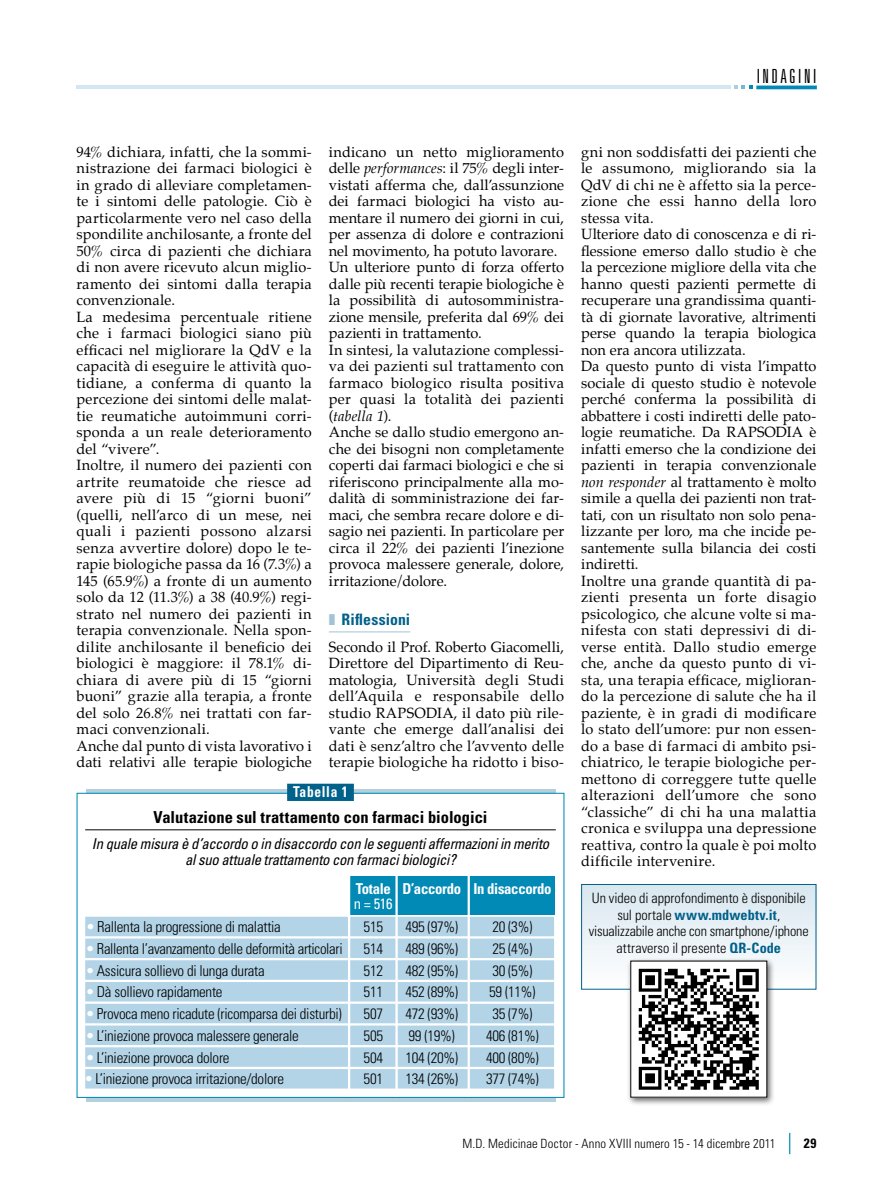
<style>
.page{position:relative;width:893px;height:1191px;background:#fff}
.page>*{position:absolute;margin:0;border:0;box-sizing:border-box;transform-origin:0 0}
.t1{font:300 ultra-condensed 19.5px "Univers";letter-spacing:.13em;color:#000}
.t2{font:700 condensed 16.5px "Univers";letter-spacing:.005em;color:#000}
.t3{font:700 condensed 15.75px "Univers";letter-spacing:.005em;color:#00618a}
.t4{font:300 condensed 15px/21.8px "Univers";letter-spacing:-.02em;color:#000;text-align:center}
.t5{font:italic condensed 15px/16.5px "Univers";letter-spacing:-.015em;color:#000;text-align:center}
.t6{font:700 condensed 15px "Univers";letter-spacing:-.02em;color:#fff}
.t7{font:700 condensed 15px "Univers";letter-spacing:.05em;color:#fff;scale:.9 1}
.t8{font:condensed 15px "Univers";color:#fff}
.t9{font:14.55px/16.5px "Palatino";letter-spacing:.015em;color:#000}
.t10{font:300 condensed 14.25px/16.5px "Univers";letter-spacing:-.005em;color:#000;text-align:center}
.t11{font:700 condensed 13.5px "Univers";color:#000}
.t12{font:300 condensed 12.75px "Univers";letter-spacing:.01em;color:#000}
.s1{font-style:italic}
.s2{color:#a1c3d5}
.s3{font-weight:100;font-stretch:ultra-condensed;color:#fff}
.s4{font-weight:700;color:#00618a}
</style>
<div class="page">
<hr style="left:756px;top:86px;width:61px;height:3px;background:#008ab5">
<svg style="left:734px;top:86px;width:19px;height:3px"></svg>
<hr style="left:77px;top:86px;width:653px;height:3px;background:#d3e7f2">
<svg style="left:789px;top:1132px;width:1px;height:22px"></svg>
<hr style="left:329px;top:631px;width:81px;height:1px;background:#a1c3d5">
<div style="left:77px;top:792px;width:487px;height:306px;background:#fff;border:1px solid #008ab5"></div>
<div style="left:470px;top:876px;width:85px;height:38px;background:#008ab5"></div>
<div style="left:398px;top:876px;width:70px;height:38px;background:#008ab5"></div>
<div style="left:349px;top:876px;width:46px;height:38px;background:#008ab5"></div>
<div style="left:287px;top:783px;width:67px;height:18px;background:#00618a"></div>
<hr style="left:85px;top:829px;width:471px;height:1px;background:#000">
<div style="left:85px;top:916px;width:384px;height:20px;background:#b3d4e7"></div>
<div style="left:85px;top:938px;width:384px;height:20px;background:#b3d4e7"></div>
<div style="left:85px;top:960px;width:384px;height:19px;background:#b3d4e7"></div>
<div style="left:85px;top:982px;width:384px;height:19px;background:#b3d4e7"></div>
<div style="left:85px;top:1003px;width:384px;height:20px;background:#b3d4e7"></div>
<div style="left:85px;top:1025px;width:384px;height:20px;background:#b3d4e7"></div>
<div style="left:85px;top:1047px;width:384px;height:19px;background:#b3d4e7"></div>
<div style="left:85px;top:1069px;width:384px;height:19px;background:#b3d4e7"></div>
<hr style="left:348px;top:874px;width:2px;height:222px;background:#fff">
<hr style="left:395px;top:874px;width:3px;height:222px;background:#fff">
<hr style="left:468px;top:874px;width:2px;height:222px;background:#fff">
<div style="left:470px;top:916px;width:84px;height:20px;background:#b3d4e7"></div>
<div style="left:470px;top:938px;width:84px;height:20px;background:#b3d4e7"></div>
<div style="left:470px;top:960px;width:84px;height:19px;background:#b3d4e7"></div>
<div style="left:470px;top:982px;width:84px;height:19px;background:#b3d4e7"></div>
<div style="left:470px;top:1003px;width:84px;height:20px;background:#b3d4e7"></div>
<div style="left:470px;top:1025px;width:84px;height:20px;background:#b3d4e7"></div>
<div style="left:470px;top:1047px;width:84px;height:19px;background:#b3d4e7"></div>
<div style="left:470px;top:1069px;width:84px;height:19px;background:#b3d4e7"></div>
<div style="left:582px;top:884px;width:234px;height:105px;background:linear-gradient(to bottom,#d8e7ef,#feffff)"></div>
<div style="left:581px;top:884px;width:235px;height:105px;border:1px solid #00618a"></div>
<div style="left:626px;top:957px;width:148px;height:149px;background:#000;opacity:.6"></div>
<img style="left:632px;top:962px;width:133px;height:133px">
<h1 class="t1" style="left:757px;top:66px;width:59px">INDAGINI</h1>
<p class="t9" style="left:77px;top:145px;width:237px">94% dichiara, infatti, che la sommi&shy;nistrazione dei farmaci biologici è in grado di alleviare completamen&shy;te i sintomi delle patologie. Ciò è particolarmente vero nel caso della spondilite anchilosante, a fronte del 50% circa di pazienti che dichiara di non avere ricevuto alcun miglio&shy;ramento dei sintomi dalla terapia convenzionale.<br>La medesima percentuale ritiene che i farmaci biologici siano più efficaci nel migliorare la QdV e la capacità di eseguire le attività quo&shy;tidiane, a conferma di quanto la percezione dei sintomi delle malat&shy;tie reumatiche autoimmuni corri&shy;sponda a un reale deterioramento del “vivere”.<br>Inoltre, il numero dei pazienti con artrite reumatoide che riesce ad avere più di 15 “giorni buoni” (quelli, nell’arco di un mese, nei quali i pazienti possono alzarsi senza avvertire dolore) dopo le te&shy;rapie biologiche passa da 16 (7.3%) a 145 (65.9%) a fronte di un aumento solo da 12 (11.3%) a 38 (40.9%) regi&shy;strato nel numero dei pazienti in terapia convenzionale. Nella spon&shy;dilite anchilosante il beneficio dei biologici è maggiore: il 78.1% di&shy;chiara di avere più di 15 “giorni buoni” grazie alla terapia, a fronte del solo 26.8% nei trattati con far&shy;maci convenzionali.<br>Anche dal punto di vista lavorativo i dati relativi alle terapie biologiche</p>
<p class="t9" style="left:329px;top:145px;width:237px">indicano un netto miglioramento delle <span class="s1">performances</span>: il 75% degli inter&shy;vistati afferma che, dall’assunzione dei farmaci biologici ha visto au&shy;mentare il numero dei giorni in cui, per assenza di dolore e contrazioni nel movimento, ha potuto lavorare.<br>Un ulteriore punto di forza offerto dalle più recenti terapie biologiche è la possibilità di autosomministra&shy;zione mensile, preferita dal 69% dei pazienti in trattamento.<br>In sintesi, la valutazione complessi&shy;va dei pazienti sul trattamento con farmaco biologico risulta positiva per quasi la totalità dei pazienti (<span class="s1">tabella 1</span>).<br>Anche se dallo studio emergono an&shy;che dei bisogni non completamente coperti dai farmaci biologici e che si riferiscono principalmente alla mo&shy;dalità di somministrazione dei far&shy;maci, che sembra recare dolore e di&shy;sagio nei pazienti. In particolare per circa il 22% dei pazienti l’inezione provoca malessere generale, dolore, irritazione/dolore.</p>
<p class="t3" style="left:329px;top:609px;width:83px"><span class="s2">❚</span> Riflessioni</p>
<p class="t9" style="left:329px;top:640px;width:237px;text-align:justify">Secondo il Prof. Roberto Giacomelli, Direttore del Dipartimento di Reu&shy;matologia, Università degli Studi dell’Aquila e responsabile dello studio RAPSODIA, il dato più rile&shy;vante che emerge dall’analisi dei dati è senz’altro che l’avvento delle terapie biologiche ha ridotto i biso-</p>
<p class="t7" style="left:293px;top:782px;width:62px">Tabella 1</p>
<p class="t2" style="left:154px;top:807px;width:335px">Valutazione sul trattamento con farmaci biologici</p>
<p class="t5" style="left:92px;top:835px;width:459px">In quale misura è d’accordo o in disaccordo con le seguenti affermazioni in merito al suo attuale trattamento con farmaci biologici?</p>
<p class="t6" style="left:356px;top:879px;width:107px">Totale D’accordo</p>
<p class="t8" style="left:354px;top:894px;width:40px">n = 516</p>
<p class="t4" style="left:87px;top:916px;width:196px"><span class="s3">•</span> Rallenta la progressione di malattia</p>
<p class="t4" style="left:364px;top:916px;width:21px">515</p>
<p class="t4" style="left:405px;top:916px;width:54px">495 (97%)</p>
<p class="t4" style="left:87px;top:937px;width:257px"><span class="s3">•</span> Rallenta l’avanzamento delle deformità articolari</p>
<p class="t4" style="left:364px;top:937px;width:21px">514</p>
<p class="t4" style="left:405px;top:937px;width:54px">489 (96%)</p>
<p class="t4" style="left:87px;top:959px;width:180px"><span class="s3">•</span> Assicura sollievo di lunga durata</p>
<p class="t4" style="left:364px;top:959px;width:21px">512</p>
<p class="t4" style="left:405px;top:959px;width:54px">482 (95%)</p>
<p class="t4" style="left:87px;top:981px;width:137px"><span class="s3">•</span> Dà sollievo rapidamente</p>
<p class="t4" style="left:364px;top:981px;width:21px">511</p>
<p class="t4" style="left:405px;top:981px;width:54px">452 (89%)</p>
<p class="t4" style="left:87px;top:1003px;width:257px"><span class="s3">•</span> Provoca meno ricadute (ricomparsa dei disturbi)</p>
<p class="t4" style="left:364px;top:1003px;width:21px">507</p>
<p class="t4" style="left:405px;top:1003px;width:54px">472 (93%)</p>
<p class="t4" style="left:87px;top:1024px;width:214px"><span class="s3">•</span> L’iniezione provoca malessere generale</p>
<p class="t4" style="left:364px;top:1024px;width:21px">505</p>
<p class="t4" style="left:409px;top:1024px;width:48px">99 (19%)</p>
<p class="t4" style="left:87px;top:1046px;width:144px"><span class="s3">•</span> L’iniezione provoca dolore</p>
<p class="t4" style="left:364px;top:1046px;width:21px">504</p>
<p class="t4" style="left:405px;top:1046px;width:54px">104 (20%)</p>
<p class="t4" style="left:85px;top:1068px;width:200px"><span class="s3">•</span> L’iniezione provoca irritazione/dolore</p>
<p class="t4" style="left:364px;top:1068px;width:21px">501</p>
<p class="t4" style="left:405px;top:1068px;width:54px">134 (26%)</p>
<p class="t6" style="left:473px;top:879px;width:80px">In disaccordo</p>
<p class="t4" style="left:486px;top:916px;width:54px">20 (3%)<br>25 (4%)<br>30 (5%)<br>59 (11%)<br>35 (7%)<br>406 (81%)<br>400 (80%)<br>377 (74%)</p>
<p class="t9" style="left:581px;top:145px;width:237px">gni non soddisfatti dei pazienti che le assumono, migliorando sia la QdV di chi ne è affetto sia la perce&shy;zione che essi hanno della loro stessa vita.<br>Ulteriore dato di conoscenza e di ri&shy;flessione emerso dallo studio è che la percezione migliore della vita che hanno questi pazienti permette di recuperare una grandissima quanti&shy;tà di giornate lavorative, altrimenti perse quando la terapia biologica non era ancora utilizzata.<br>Da questo punto di vista l’impatto sociale di questo studio è notevole perché conferma la possibilità di abbattere i costi indiretti delle pato&shy;logie reumatiche. Da RAPSODIA è infatti emerso che la condizione dei pazienti in terapia convenzionale <span class="s1">non responder</span> al trattamento è molto simile a quella dei pazienti non trat&shy;tati, con un risultato non solo pena&shy;lizzante per loro, ma che incide pe&shy;santemente sulla bilancia dei costi indiretti.<br>Inoltre una grande quantità di pa&shy;zienti presenta un forte disagio psicologico, che alcune volte si ma&shy;nifesta con stati depressivi di di&shy;verse entità. Dallo studio emerge che, anche da questo punto di vi&shy;sta, una terapia efficace, miglioran&shy;do la percezione di salute che ha il paziente, è in gradi di modificare lo stato dell’umore: pur non essen&shy;do a base di farmaci di ambito psi&shy;chiatrico, le terapie biologiche per&shy;mettono di correggere tutte quelle alterazioni dell’umore che sono “classiche” di chi ha una malattia cronica e sviluppa una depressione reattiva, contro la quale è poi molto difficile intervenire.</p>
<p class="t10" style="left:589px;top:890px;width:221px">Un video di approfondimento è disponibile sul portale <span class="s4">www.mdwebtv.it</span>, visualizzabile anche con smartphone/iphone attraverso il presente <span class="s4">QR-Code</span></p>
<p class="t12" style="left:462px;top:1136px;width:315px">M.D. Medicinae Doctor - Anno XVIII numero 15 - 14 dicembre 2011</p>
<p class="t11" style="left:804px;top:1135px;width:14px">29</p>
</div>
